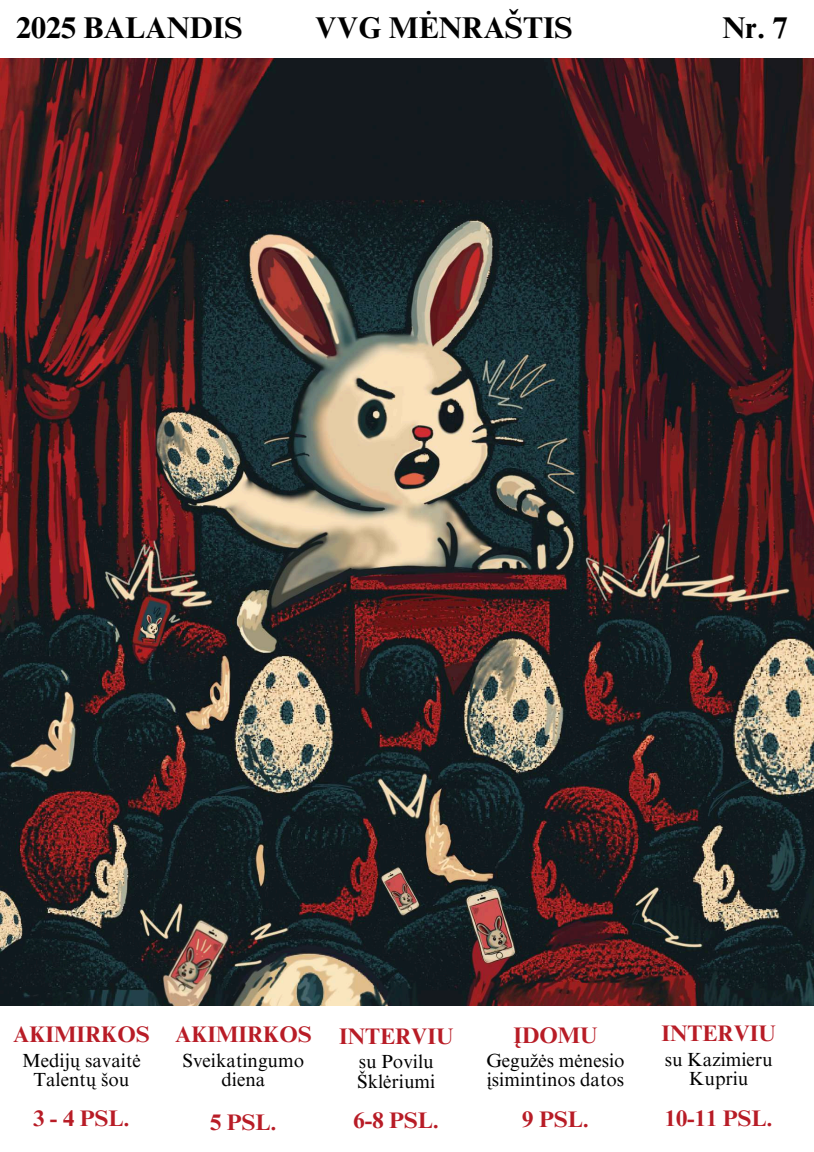
<style>
.page{position:relative;width:814px;height:1152px;background:#fff}
.page>*{position:absolute;margin:0;border:0;box-sizing:border-box;transform-origin:0 0}
.t1{font:700 30px "Times NRMT Pro";color:#000}
.t2{font:700 22.5px "Times NRMT Pro";color:#b81c26}
.t3{font:18.98px/19.1px "Times NRMT Pro";color:#000;text-align:center}
</style>
<div class="page">
<img style="left:0;top:59px;width:814px;height:946px">
<h1 class="t1" style="left:16px;top:16px;width:228px">2025 BALANDIS</h1>
<h1 class="t1" style="left:315px;top:16px;width:259px">VVG MĖNRAŠTIS</h1>
<h1 class="t1" style="left:722px;top:16px;width:67px">Nr. 7</h1>
<p class="t2" style="left:13px;top:1026px;width:138px">AKIMIRKOS</p>
<p class="t3" style="left:22px;top:1053px;width:120px">Medijų savaitė<br>Talentų šou</p>
<p class="t2" style="left:33px;top:1110px;width:98px">3 - 4 PSL.</p>
<p class="t2" style="left:175px;top:1026px;width:138px">AKIMIRKOS</p>
<p class="t3" style="left:183px;top:1053px;width:123px">Sveikatingumo diena</p>
<p class="t2" style="left:210px;top:1114px;width:68px">5 PSL.</p>
<p class="t2" style="left:339px;top:1028px;width:116px">INTERVIU</p>
<p class="t3" style="left:357px;top:1055px;width:80px;text-align:left">su Povilu<br>Šklėriumi</p>
<p class="t2" style="left:354px;top:1112px;width:87px">6-8 PSL.</p>
<p class="t2" style="left:513px;top:1026px;width:86px">ĮDOMU</p>
<p class="t3" style="left:486px;top:1054px;width:140px;text-align:left">Gegužės mėnesio įsimintinos datos</p>
<p class="t2" style="left:522px;top:1111px;width:68px">9 PSL.</p>
<p class="t2" style="left:661px;top:1025px;width:116px">INTERVIU</p>
<p class="t3" style="left:665px;top:1052px;width:110px">su Kazimieru<br>Kupriu</p>
<p class="t2" style="left:665px;top:1110px;width:109px">10-11 PSL.</p>
</div>
